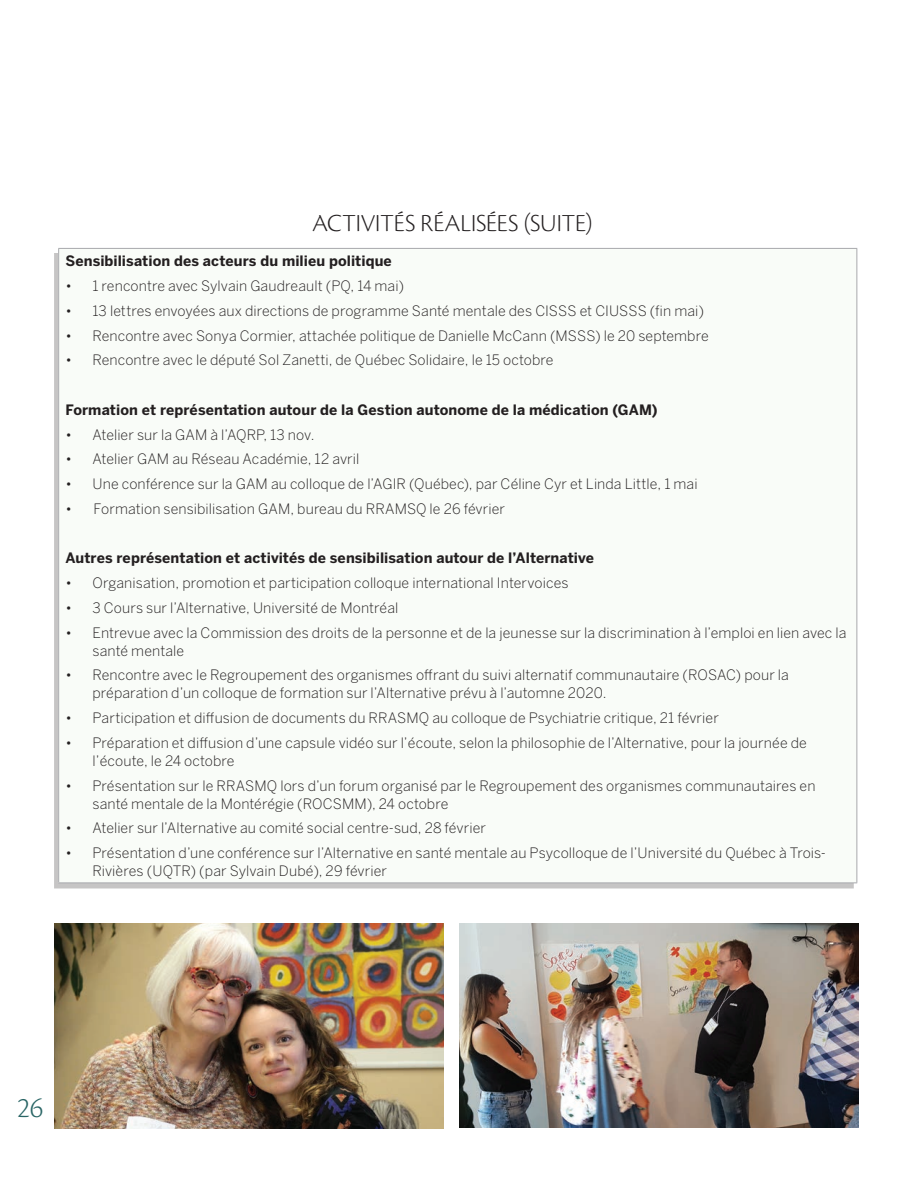
<style>
.page{position:relative;width:918px;height:1188px;background:#fff}
.page>*{position:absolute;margin:0;border:0;box-sizing:border-box;transform-origin:0 0}
.t1{font:30px "Cronos Pro Lt Subh";color:#296565}
.t2{font:25.5px "Cronos Pro Lt Subh";color:#231f20}
.t3{font:300 14.25px/18px "Benton Sans";letter-spacing:.005em;color:#231f20}
.t4{font:700 14.25px "Benton Sans";letter-spacing:.005em;color:#231f20}
</style>
<div class="page">
<div style="left:59px;top:248px;width:798px;height:635px;background:#f9fcf8"></div>
<hr style="left:58px;top:248px;width:799px;height:1px;background:#a8a9ad">
<hr style="left:58px;top:249px;width:1px;height:633px;background:#a8a9ad">
<hr style="left:58px;top:882px;width:799px;height:1px;background:#a8a9ad">
<hr style="left:856px;top:249px;width:1px;height:633px;background:#a8a9ad">
<img style="left:54px;top:923px;width:389px;height:206px">
<img style="left:459px;top:923px;width:399px;height:205px">
<h2 class="t2" style="left:312px;top:208px;width:282px">ACTIVITÉS RÉALISÉES (SUITE)</h2>
<p class="t4" style="left:65px;top:253px;width:328px">Sensibilisation des acteurs du milieu politique</p>
<p class="t3" style="left:65px;top:277px;width:340px">• 1 rencontre avec Sylvain Gaudreault (PQ, 14 mai)</p>
<p class="t3" style="left:65px;top:302px;width:640px">• 13 lettres envoyées aux directions de programme Santé mentale des CISSS et CIUSSS (fin mai)</p>
<p class="t3" style="left:65px;top:326px;width:645px">• Rencontre avec Sonya Cormier, attachée politique de Danielle McCann (MSSS) le 20 septembre</p>
<p class="t3" style="left:65px;top:351px;width:490px">• Rencontre avec le député Sol Zanetti, de Québec Solidaire, le 15 octobre</p>
<p class="t4" style="left:65px;top:401px;width:594px">Formation et représentation autour de la Gestion autonome de la médication (GAM)</p>
<p class="t3" style="left:65px;top:425px;width:251px">• Atelier sur la GAM à l’AQRP, 13 nov.</p>
<p class="t3" style="left:65px;top:450px;width:296px">• Atelier GAM au Réseau Académie, 12 avril</p>
<p class="t3" style="left:65px;top:475px;width:634px">• Une conférence sur la GAM au colloque de l’AGIR (Québec), par Céline Cyr et Linda Little, 1 mai</p>
<p class="t3" style="left:65px;top:500px;width:441px">• Formation sensibilisation GAM, bureau du RRAMSQ le 26 février</p>
<p class="t4" style="left:65px;top:550px;width:530px">Autres représentation et activités de sensibilisation autour de l’Alternative</p>
<p class="t3" style="left:65px;top:574px;width:505px">• Organisation, promotion et participation colloque international Intervoices</p>
<p class="t3" style="left:65px;top:599px;width:334px">• 3 Cours sur l’Alternative, Université de Montréal</p>
<p class="t3" style="left:92px;top:623px;width:756px;text-indent:-27px">• Entrevue avec la Commission des droits de la personne et de la jeunesse sur la discrimination à l’emploi en lien avec la santé mentale</p>
<p class="t3" style="left:92px;top:666px;width:698px;text-indent:-27px">• Rencontre avec le Regroupement des organismes offrant du suivi alternatif communautaire (ROSAC) pour la préparation d’un colloque de formation sur l’Alternative prévu à l’automne 2020.</p>
<p class="t3" style="left:65px;top:709px;width:655px">• Participation et diffusion de documents du RRASMQ au colloque de Psychiatrie critique, 21 février</p>
<p class="t3" style="left:92px;top:734px;width:716px;text-indent:-27px">• Préparation et diffusion d’une capsule vidéo sur l’écoute, selon la philosophie de l’Alternative, pour la journée de l’écoute, le 24 octobre</p>
<p class="t3" style="left:92px;top:776px;width:725px;text-indent:-27px">• Présentation sur le RRASMQ lors d’un forum organisé par le Regroupement des organismes communautaires en santé mentale de la Montérégie (ROCSMM), 24 octobre</p>
<p class="t3" style="left:65px;top:819px;width:422px">• Atelier sur l’Alternative au comité social centre-sud, 28 février</p>
<p class="t3" style="left:92px;top:844px;width:735px;text-indent:-27px">• Présentation d’une conférence sur l’Alternative en santé mentale au Psycolloque de l’Université du Québec à Trois-<br>Rivières (UQTR) (par Sylvain Dubé), 29 février</p>
<h1 class="t1" style="left:17px;top:1090px;width:28px">26</h1>
</div>
